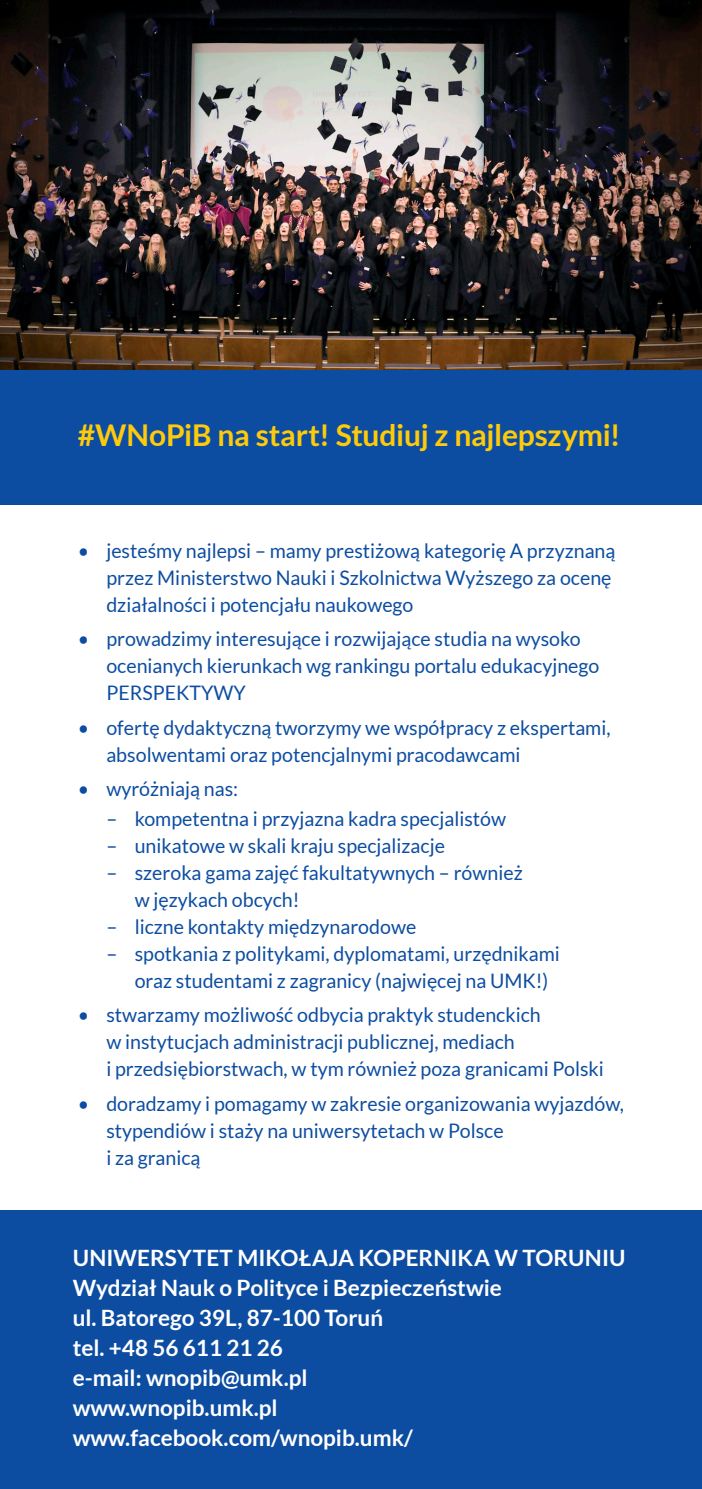
<style>
.page{position:relative;width:702px;height:1489px;background:#fff}
.page>*{position:absolute;margin:0;border:0;box-sizing:border-box;transform-origin:0 0}
.t1{font:700 30px "Lato";letter-spacing:-.01em;color:#feca0a}
.t2{font:700 22.5px "Lato";color:#fff}
.t3{font:20px/27px "Lato";color:#0d4da1}
</style>
<div class="page">
<div style="left:0;top:1209px;width:702px;height:279px;background:#0d4da1"></div>
<img style="left:0;top:0;width:702px;height:370px">
<div style="left:0;top:370px;width:702px;height:134px;background:#0d4da1"></div>
<p class="t1" style="left:78px;top:417px;width:544px">#WNoPiB na start! Studiuj z najlepszymi!</p>
<p class="t3" style="left:106px;top:537px;width:510px;text-indent:-28px">• jesteśmy najlepsi – mamy prestiżową kategorię A przyznaną przez Ministerstwo Nauki i Szkolnictwa Wyższego za ocenę działalności i potencjału naukowego</p>
<p class="t3" style="left:106px;top:625px;width:494px;text-indent:-28px">• prowadzimy interesujące i rozwijające studia na wysoko ocenianych kierunkach wg rankingu portalu edukacyjnego<br>PERSPEKTYWY</p>
<p class="t3" style="left:106px;top:713px;width:505px;text-indent:-28px">• ofertę dydaktyczną tworzymy we współpracy z ekspertami, absolwentami oraz potencjalnymi pracodawcami</p>
<p class="t3" style="left:78px;top:774px;width:162px">• wyróżniają nas:</p>
<p class="t3" style="left:106px;top:805px;width:401px">– kompetentna i przyjazna kadra specjalistów</p>
<p class="t3" style="left:106px;top:832px;width:340px">– unikatowe w skali kraju specjalizacje</p>
<p class="t3" style="left:135px;top:859px;width:389px;text-indent:-28px">– szeroka gama zajęć fakultatywnych – również w językach obcych!</p>
<p class="t3" style="left:106px;top:913px;width:311px">– liczne kontakty międzynarodowe</p>
<p class="t3" style="left:135px;top:940px;width:426px;text-indent:-28px">– spotkania z politykami, dyplomatami, urzędnikami oraz studentami z zagranicy (najwięcej na UMK!)</p>
<p class="t3" style="left:106px;top:1001px;width:499px;text-indent:-28px">• stwarzamy możliwość odbycia praktyk studenckich<br>w instytucjach administracji publicznej, mediach<br>i przedsiębiorstwach, w tym również poza granicami Polski</p>
<p class="t3" style="left:106px;top:1089px;width:519px;text-indent:-28px">• doradzamy i pomagamy w zakresie organizowania wyjazdów, stypendiów i staży na uniwersytetach w Polsce<br>i za granicą</p>
<p class="t2" style="left:73px;top:1244px;width:554px">UNIWERSYTET MIKOŁAJA KOPERNIKA W TORUNIU</p>
<p class="t2" style="left:73px;top:1274px;width:431px">Wydział Nauk o Polityce i Bezpieczeństwie</p>
<p class="t2" style="left:73px;top:1304px;width:312px">ul. Batorego 39L, 87-100 Toruń</p>
<p class="t2" style="left:73px;top:1334px;width:212px">tel. +48 56 611 21 26</p>
<p class="t2" style="left:73px;top:1364px;width:236px">e-mail: wnopib@umk.pl</p>
<p class="t2" style="left:73px;top:1394px;width:206px">www.wnopib.umk.pl</p>
<p class="t2" style="left:73px;top:1424px;width:341px">www.facebook.com/wnopib.umk/</p>
</div>
